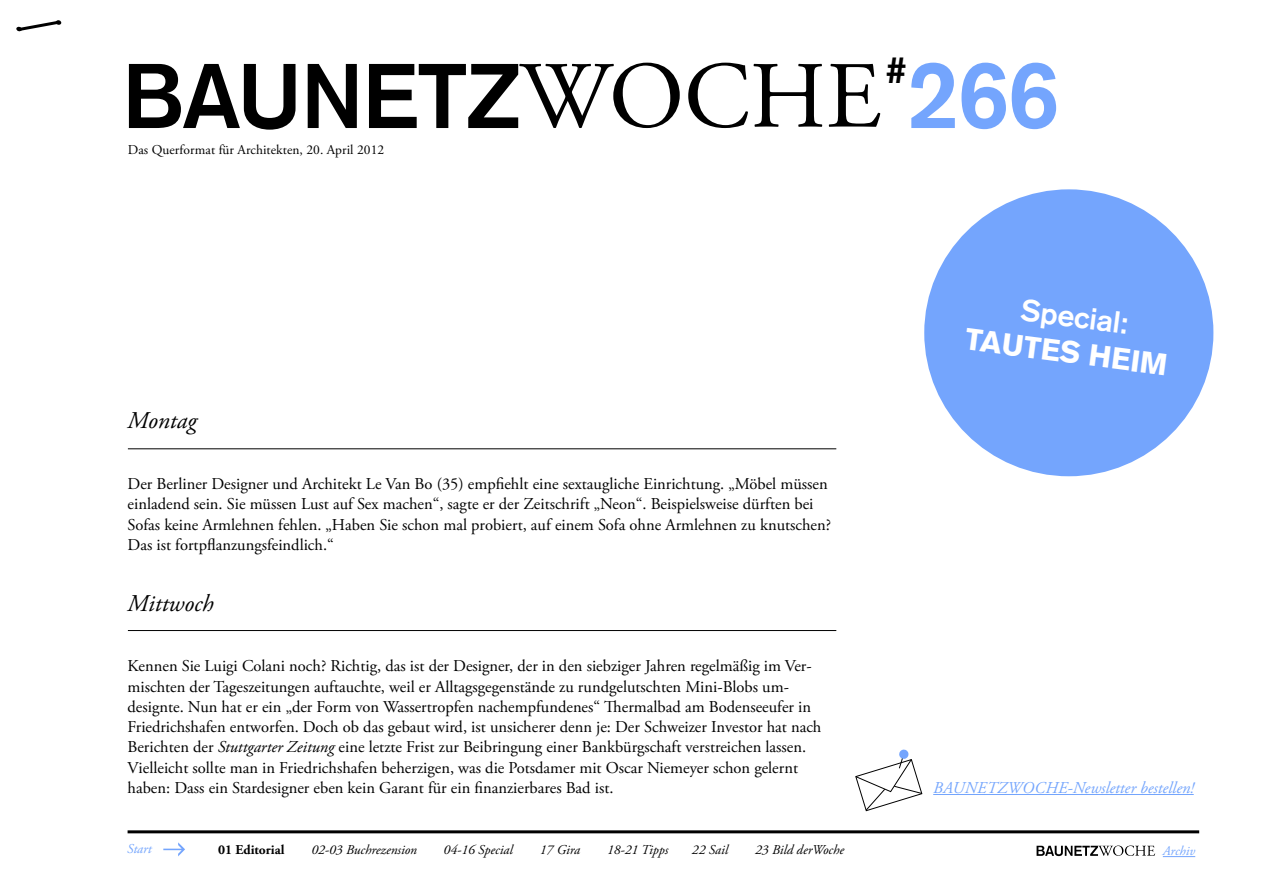
<style>
.page{position:relative;width:1263px;height:893px;background:#fff}
.page>*{position:absolute;margin:0;border:0;box-sizing:border-box;transform-origin:0 0}
.t1{font:700 90px "Akzidenz Grotesk";color:#000}
.t2{font:700 37.5px "Akzidenz Grotesk";color:#000}
.t3{font:900 30px "Akzidenz Grotesk";color:#fff}
.t4{font:700 30px "Akzidenz Grotesk";color:#fff}
.t5{font:italic 24px "Adobe Garamond Pro";color:#000}
.t6{font:16.5px/20.2px "Adobe Garamond Pro";color:#000}
.t7{font:italic 16.5px "Adobe Garamond Pro";color:#74a5fd}
.t8{font:italic 13.5px "Adobe Garamond Pro";color:#000}
.t9{font:13.5px "Adobe Garamond Pro";letter-spacing:.005em;color:#000}
.t10{font:700 13.5px "Adobe Garamond Pro";color:#000}
.t11{font:italic 13.5px "Adobe Garamond Pro";color:#74a5fd}
.t12{font:italic 13.2px "Adobe Garamond Pro";color:#74a5fd}
.s1{font-family:"Adobe Garamond Pro";font-weight:400;font-size:94.5px}
.s2{font-size:94.5px;color:#74a5fd}
.s3{font-style:italic}
</style>
<div class="page">
<svg style="left:16px;top:20px;width:46px;height:12px"></svg>
<hr style="left:128px;top:830px;width:1071px;height:3px;background:#000">
<svg style="left:163px;top:842px;width:22px;height:14px"></svg>
<hr style="left:128px;top:448px;width:708px;height:1px;background:#000">
<hr style="left:128px;top:630px;width:708px;height:1px;background:#000">
<hr style="left:1163px;top:856px;width:32px;height:1px;background:#74a5fd">
<svg style="left:1036px;top:845px;width:119px;height:11px"></svg>
<div style="left:924px;top:189px;width:289px;height:287px;background:#74a5fd;border-radius:50%"></div>
<svg style="left:855px;top:749px;width:67px;height:62px"></svg>
<hr style="left:933px;top:794px;width:261px;height:1px;background:#74a5fd">
<h2 class="t2" style="left:886px;top:48px;width:22px">#</h2>
<h1 class="t1" style="left:123px;top:43px;width:939px">BAUNETZ<span class="s1">WOCHE</span> <span class="s2">266</span></h1>
<p class="t9" style="left:128px;top:141px;width:258px">Das Querformat für Architekten, 20. April 2012</p>
<h3 class="t5" style="left:128px;top:406px;width:70px">Montag</h3>
<p class="t6" style="left:128px;top:474px;width:705px">Der Berliner Designer und Architekt Le Van Bo (35) empfiehlt eine sextaugliche Einrichtung. „Möbel müssen einladend sein. Sie müssen Lust auf Sex machen“, sagte er der Zeitschrift „Neon“. Beispielsweise dürften bei Sofas keine Armlehnen fehlen. „Haben Sie schon mal probiert, auf einem Sofa ohne Armlehnen zu knutschen?<br>Das ist fortpflanzungsfeindlich.“</p>
<h3 class="t5" style="left:128px;top:589px;width:88px">Mittwoch</h3>
<p class="t6" style="left:128px;top:657px;width:695px">Kennen Sie Luigi Colani noch? Richtig, das ist der Designer, der in den siebziger Jahren regelmäßig im Ver&shy;mischten der Tageszeitungen auftauchte, weil er Alltagsgegenstände zu rundgelutschten Mini-Blobs um&shy;designte. Nun hat er ein „der Form von Wassertropfen nachempfundenes“ Thermalbad am Bodenseeufer in Friedrichshafen entworfen. Doch ob das gebaut wird, ist unsicherer denn je: Der Schweizer Investor hat nach Berichten der <span class="s3">Stuttgarter Zeitung</span> eine letzte Frist zur Beibringung einer Bankbürgschaft verstreichen lassen.<br>Vielleicht sollte man in Friedrichshafen beherzigen, was die Potsdamer mit Oscar Niemeyer schon gelernt haben: Dass ein Stardesigner eben kein Garant für ein finanzierbares Bad ist.</p>
<h3 class="t4" style="left:1024px;top:292px;width:109px;rotate:7deg">Special:</h3>
<h3 class="t3" style="left:967px;top:321px;width:205px;rotate:7deg">TAUTES HEIM</h3>
<p class="t7" style="left:933px;top:778px;width:67px">Baunetzw</p>
<p class="t7" style="left:1022px;top:778px;width:173px">oche-Newsletter bestellen!</p>
<p class="t11" style="left:127px;top:841px;width:26px">Start</p>
<p class="t10" style="left:218px;top:841px;width:68px">01 Editorial</p>
<p class="t8" style="left:311px;top:841px;width:107px">02-03 Buchrezension</p>
<p class="t8" style="left:444px;top:841px;width:71px">04-16 Special</p>
<p class="t8" style="left:540px;top:841px;width:42px">17 Gira</p>
<p class="t8" style="left:607px;top:841px;width:63px">18-21 Tipps</p>
<p class="t8" style="left:692px;top:841px;width:38px">22 Sail</p>
<p class="t8" style="left:755px;top:841px;width:91px">23 Bild derWoche</p>
<p class="t12" style="left:1163px;top:843px;width:34px">Archiv</p>
</div>
